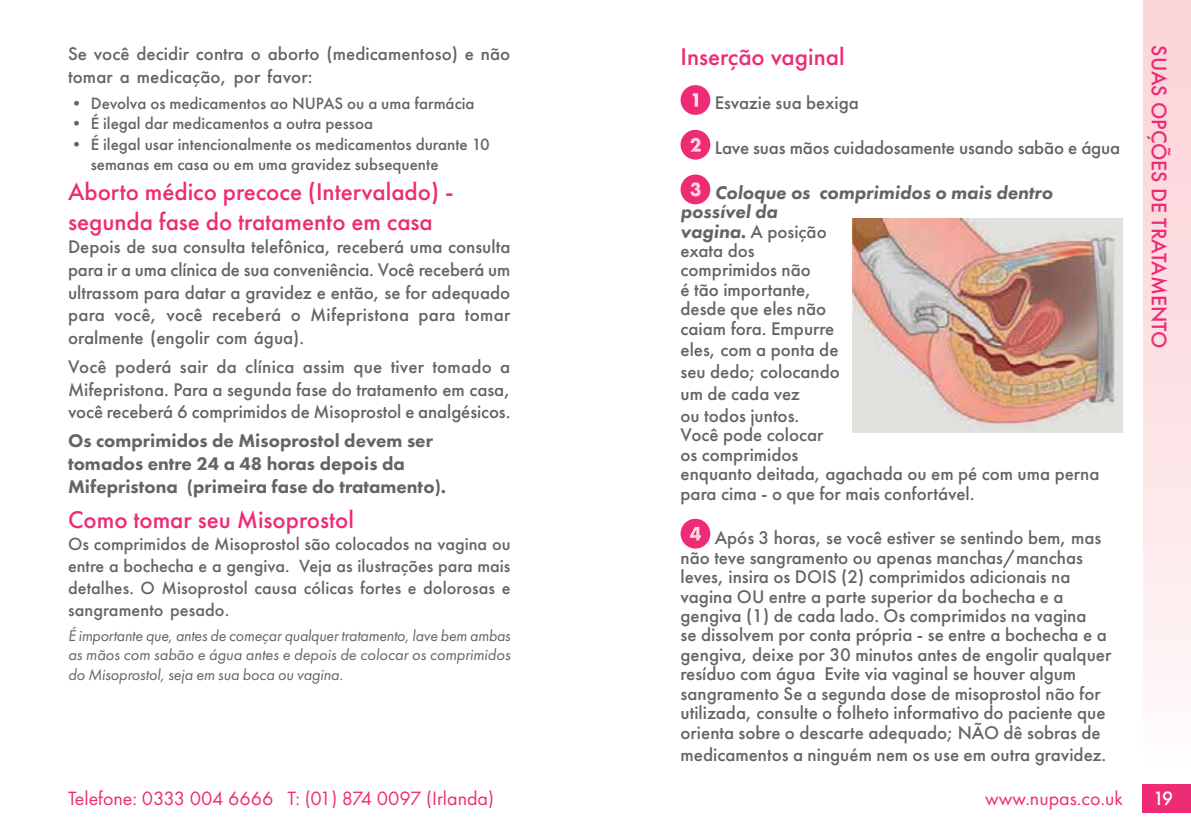
<style>
.page{position:relative;width:1191px;height:840px;background:#fff}
.page>*{position:absolute;margin:0;border:0;box-sizing:border-box;transform-origin:0 0}
.t1{font:500 25px/30px "Futura PT";color:#ee2b75}
.t2{font:500 22px "Futura PT";color:#ee2b75}
.t3{font:20px "Futura PT";color:#ee2b75}
.t4{font:500 20px "Futura PT";color:#fff}
.t5{font:500 19px/19.4px "Futura PT";color:#636466}
.t6{font:800 19px/22.8px "Futura PT";color:#636466}
.t7{font:500 18.2px/21.8px "Futura PT";letter-spacing:.005em;color:#636466;text-align:justify}
.t8{font:500 17px/20.4px "Futura PT";color:#636466}
.t9{font:italic 16.2px/19.4px "Futura PT";letter-spacing:-.005em;color:#636466;text-align:justify}
.s1{font-weight:800;font-style:italic}
</style>
<div class="page">
<div style="left:1143px;top:0;width:48px;height:770px;background:linear-gradient(to bottom,#fbd1d6,#fff8f8)"></div>
<div style="left:1142px;top:783px;width:49px;height:29px;background:#ee2b75"></div>
<img style="left:853px;top:218px;width:270px;height:214px">
<div style="left:680px;top:85px;width:30px;height:30px;background:#ee2b75;border-radius:50%"></div>
<svg style="left:693px;top:93px;width:5px;height:14px"></svg>
<div style="left:680px;top:130px;width:30px;height:29px;background:#ee2b75;border-radius:50%"></div>
<svg style="left:690px;top:138px;width:10px;height:13px"></svg>
<div style="left:680px;top:174px;width:30px;height:30px;background:#ee2b75;border-radius:50%"></div>
<svg style="left:690px;top:182px;width:10px;height:14px"></svg>
<div style="left:680px;top:518px;width:30px;height:30px;background:#ee2b75;border-radius:50%"></div>
<svg style="left:690px;top:527px;width:11px;height:13px"></svg>
<p class="t5" style="left:68px;top:42px;width:444px;line-height:22.8px">Se você decidir contra o aborto (medicamentoso) e não tomar a medicação, por favor:</p>
<p class="t8" style="left:68px;top:93px;width:408px">• Devolva os medicamentos ao NUPAS ou a uma farmácia</p>
<p class="t8" style="left:68px;top:113px;width:306px">• É ilegal dar medicamentos a outra pessoa</p>
<p class="t8" style="left:91px;top:134px;width:400px;text-indent:-23px">• É ilegal usar intencionalmente os medicamentos durante 10 semanas em casa ou em uma gravidez subsequente</p>
<h1 class="t1" style="left:68px;top:176px;width:387px">Aborto médico precoce (Intervalado) - segunda fase do tratamento em casa</h1>
<p class="t5" style="left:68px;top:235px;width:444px;line-height:22.8px;text-align:justify">Depois de sua consulta telefônica, receberá uma consulta para ir a uma clínica de sua conveniência. Você receberá um ultrassom para datar a gravidez e então, se for adequado para você, você receberá o Mifepristona para tomar oralmente (engolir com água).</p>
<p class="t5" style="left:68px;top:355px;width:444px;line-height:22.8px;text-align:justify">Você poderá sair da clínica assim que tiver tomado a Mifepristona. Para a segunda fase do tratamento em casa, você receberá 6 comprimidos de Misoprostol e analgésicos.</p>
<p class="t6" style="left:68px;top:429px;width:380px">Os comprimidos de Misoprostol devem ser tomados entre 24 a 48 horas depois da<br>Mifepristona (primeira fase do tratamento).</p>
<h1 class="t1" style="left:68px;top:504px;width:287px">Como tomar seu Misoprostol</h1>
<p class="t7" style="left:68px;top:533px;width:444px">Os comprimidos de Misoprostol são colocados na vagina ou entre a bochecha e a gengiva. Veja as ilustrações para mais detalhes. O Misoprostol causa cólicas fortes e dolorosas e sangramento pesado.</p>
<p class="t9" style="left:68px;top:626px;width:444px">É importante que, antes de começar qualquer tratamento, lave bem ambas as mãos com sabão e água antes e depois de colocar os comprimidos do Misoprostol, seja em sua boca ou vagina.</p>
<h1 class="t1" style="left:680px;top:41px;width:165px">Inserção vaginal</h1>
<p class="t5" style="left:714px;top:93px;width:146px">Esvazie sua bexiga</p>
<p class="t5" style="left:714px;top:138px;width:407px">Lave suas mãos cuidadosamente usando sabão e água</p>
<p class="t5" style="left:680px;top:182px;width:373px;text-indent:34px"><span class="s1">Coloque os comprimidos o mais dentro possível da<br>vagina.</span> A posição<br>exata dos<br>comprimidos não<br>é tão importante,<br>desde que eles não<br>caiam fora. Empurre</p>
<p class="t5" style="left:680px;top:339px;width:161px;line-height:21.8px">eles, com a ponta de seu dedo; colocando um de cada vez<br>ou todos juntos.</p>
<p class="t5" style="left:680px;top:425px;width:420px">Você pode colocar<br>os comprimidos<br>enquanto deitada, agachada ou em pé com uma perna para cima - o que for mais confortável.</p>
<p class="t5" style="left:680px;top:528px;width:432px;text-indent:34px">Após 3 horas, se você estiver se sentindo bem, mas não teve sangramento ou apenas manchas/manchas leves, insira os DOIS (2) comprimidos adicionais na vagina OU entre a parte superior da bochecha e a gengiva (1) de cada lado. Os comprimidos na vagina<br>se dissolvem por conta própria - se entre a bochecha e a gengiva, deixe por 30 minutos antes de engolir qualquer resíduo com água Evite via vaginal se houver algum sangramento Se a segunda dose de misoprostol não for utilizada, consulte o folheto informativo do paciente que orienta sobre o descarte adequado; NÃO dê sobras de</p>
<p class="t5" style="left:680px;top:744px;width:427px">medicamentos a ninguém nem os use em outra gravidez.</p>
<p class="t2" style="left:1171px;top:45px;width:304px;rotate:90deg">SUAS OPÇÕES DE TRATAMENTO</p>
<p class="t3" style="left:68px;top:790px;width:427px">Telefone: 0333 004 6666 T: (01) 874 0097 (Irlanda)</p>
<p class="t3" style="left:985px;top:790px;width:139px">www.nupas.co.uk</p>
<p class="t4" style="left:1153px;top:786px;width:22px">19</p>
</div>
